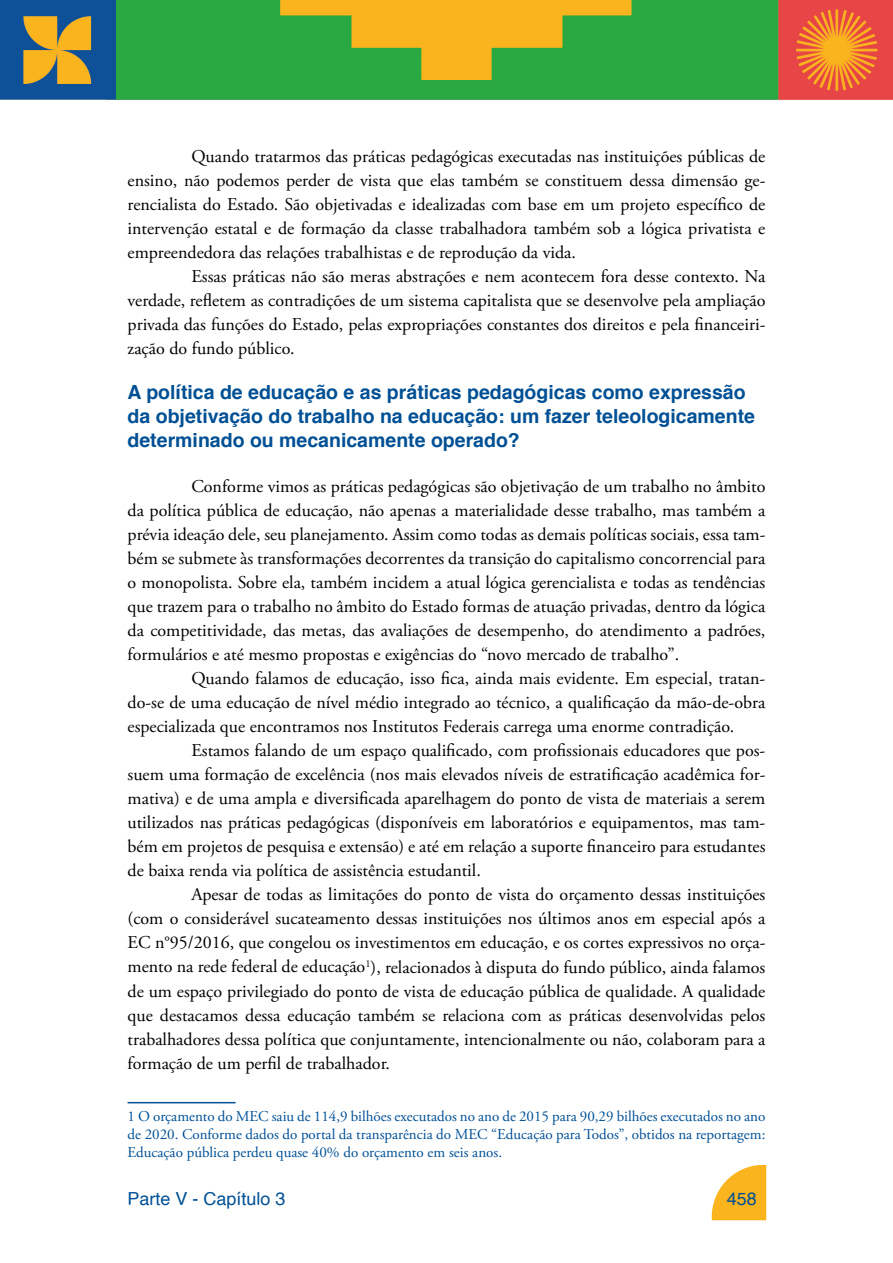
<style>
.page{position:relative;width:893px;height:1263px;background:#fff}
.page>*{position:absolute;margin:0;border:0;box-sizing:border-box;transform-origin:0 0}
.t1{font:700 19.5px/24px "Helvetica";color:#005095}
.t2{font:18px/24px "Adobe Garamond Pro";color:#000;text-align:justify}
.t3{font:18px "Helvetica";color:#005095}
.t4{font:15px/18px "Adobe Garamond Pro";color:#005095;text-align:justify}
</style>
<div class="page">
<img style="left:711px;top:1164px;width:56px;height:57px">
<img style="left:0;top:0;width:893px;height:100px">
<hr style="left:128px;top:1102px;width:108px;height:1px;background:#005095">
<p class="t2" style="left:128px;top:145px;width:639px;text-indent:64px">Quando tratarmos das práticas pedagógicas executadas nas instituições públicas de ensino, não podemos perder de vista que elas também se constituem dessa dimensão ge&shy;rencialista do Estado. São objetivadas e idealizadas com base em um projeto específico de intervenção estatal e de formação da classe trabalhadora também sob a lógica privatista e empreendedora das relações trabalhistas e de reprodução da vida.</p>
<p class="t2" style="left:128px;top:265px;width:639px;text-indent:64px">Essas práticas não são meras abstrações e nem acontecem fora desse contexto. Na verdade, refletem as contradições de um sistema capitalista que se desenvolve pela ampliação privada das funções do Estado, pelas expropriações constantes dos direitos e pela financeiri&shy;zação do fundo público.</p>
<p class="t1" style="left:128px;top:381px;width:629px">A política de educação e as práticas pedagógicas como expressão da objetivação do trabalho na educação: um fazer teleologicamente determinado ou mecanicamente operado?</p>
<p class="t2" style="left:128px;top:475px;width:639px;text-indent:64px">Conforme vimos as práticas pedagógicas são objetivação de um trabalho no âmbito da política pública de educação, não apenas a materialidade desse trabalho, mas também a prévia ideação dele, seu planejamento. Assim como todas as demais políticas sociais, essa tam&shy;bém se submete às transformações decorrentes da transição do capitalismo concorrencial para o monopolista. Sobre ela, também incidem a atual lógica gerencialista e todas as tendências que trazem para o trabalho no âmbito do Estado formas de atuação privadas, dentro da lógica da competitividade, das metas, das avaliações de desempenho, do atendimento a padrões, formulários e até mesmo propostas e exigências do “novo mercado de trabalho”.</p>
<p class="t2" style="left:128px;top:667px;width:639px;text-indent:64px">Quando falamos de educação, isso fica, ainda mais evidente. Em especial, tratan&shy;do-se de uma educação de nível médio integrado ao técnico, a qualificação da mão-de-obra especializada que encontramos nos Institutos Federais carrega uma enorme contradição.</p>
<p class="t2" style="left:128px;top:739px;width:639px;text-indent:64px">Estamos falando de um espaço qualificado, com profissionais educadores que pos&shy;suem uma formação de excelência (nos mais elevados níveis de estratificação acadêmica for&shy;mativa) e de uma ampla e diversificada aparelhagem do ponto de vista de materiais a serem utilizados nas práticas pedagógicas (disponíveis em laboratórios e equipamentos, mas tam&shy;bém em projetos de pesquisa e extensão) e até em relação a suporte financeiro para estudantes de baixa renda via política de assistência estudantil.</p>
<p class="t2" style="left:128px;top:883px;width:639px;text-indent:64px">Apesar de todas as limitações do ponto de vista do orçamento dessas instituições (com o considerável sucateamento dessas instituições nos últimos anos em especial após a EC n°95/2016, que congelou os investimentos em educação, e os cortes expressivos no orça&shy;mento na rede federal de educação<sup>1</sup>), relacionados à disputa do fundo público, ainda falamos de um espaço privilegiado do ponto de vista de educação pública de qualidade. A qualidade que destacamos dessa educação também se relaciona com as práticas desenvolvidas pelos trabalhadores dessa política que conjuntamente, intencionalmente ou não, colaboram para a formação de um perfil de trabalhador.</p>
<p class="t4" style="left:128px;top:1107px;width:639px">1 O orçamento do MEC saiu de 114,9 bilhões executados no ano de 2015 para 90,29 bilhões executados no ano de 2020. Conforme dados do portal da transparência do MEC “Educação para Todos”, obtidos na reportagem:<br>Educação pública perdeu quase 40% do orçamento em seis anos.</p>
<p class="t3" style="left:128px;top:1184px;width:160px">Parte V - Capítulo 3</p>
<p class="t3" style="left:727px;top:1184px;width:32px">458</p>
</div>
